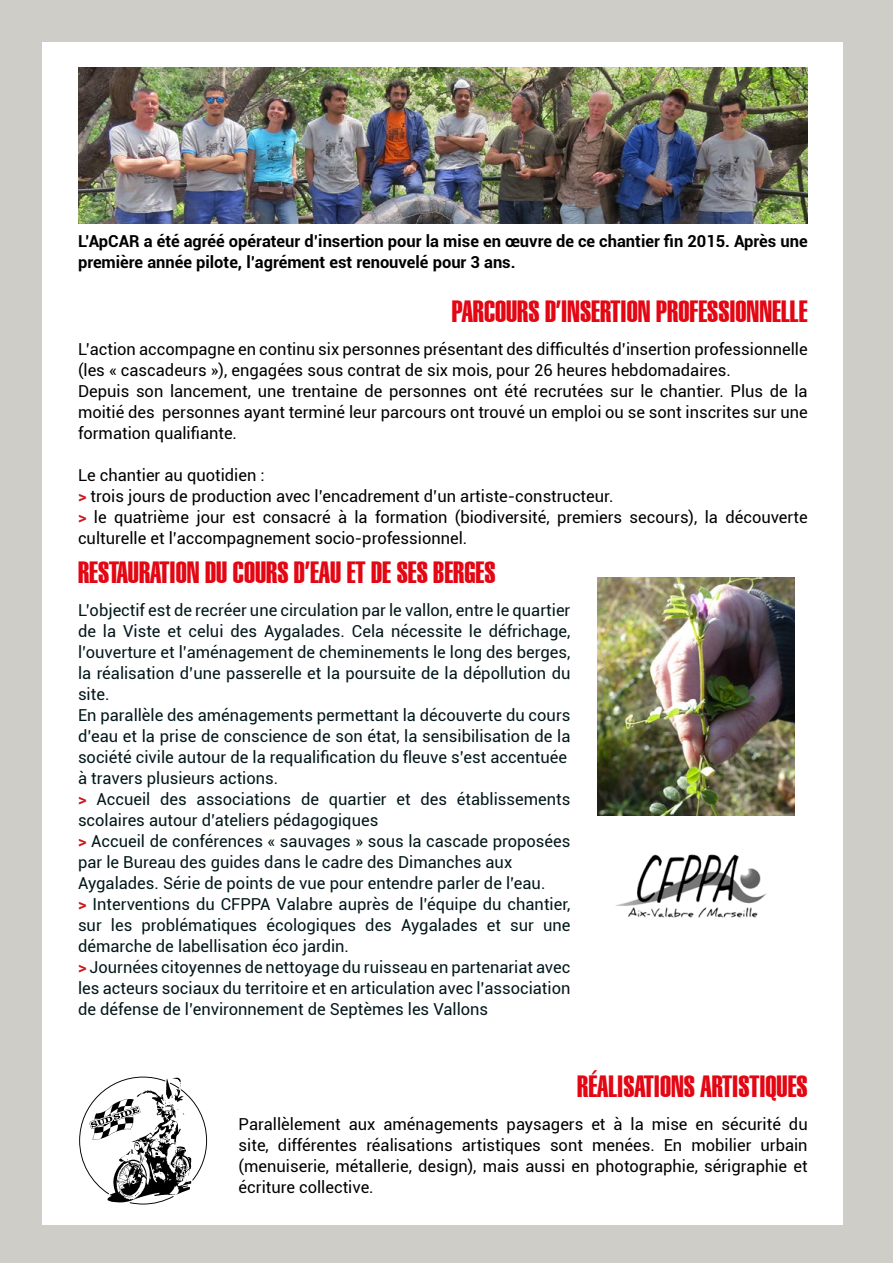
<style>
.page{position:relative;width:893px;height:1263px;background:#cfcdc7}
.page>*{position:absolute;margin:0;border:0;box-sizing:border-box;transform-origin:0 0}
.t1{font:30px "Helvetica Extra Compressed";color:#e30613}
.t2{font:16.5px/21px "Roboto";color:#03171a;text-align:justify}
.t3{font:16.5px/21px "Roboto";color:#000}
.t4{font:700 16.5px/21px "Roboto";color:#000}
.s1{font-weight:700;color:#cd171a}
</style>
<div class="page">
<div style="left:43px;top:43px;width:800px;height:1182px;background:#fff"></div>
<img style="left:78px;top:68px;width:730px;height:155px">
<img style="left:598px;top:577px;width:196px;height:239px">
<img style="left:615px;top:854px;width:152px;height:64px">
<svg style="left:79px;top:1076px;width:128px;height:128px"></svg>
<p class="t4" style="left:78px;top:230px;width:731px">L’ApCAR a été agréé opérateur d’insertion pour la mise en œuvre de ce chantier fin 2015. Après une première année pilote, l’agrément est renouvelé pour 3 ans.</p>
<p class="t1" style="left:452px;top:293px;width:357px">PARCOURS D’INSERTION PROFESSIONNELLE</p>
<p class="t3" style="left:78px;top:338px;width:731px">L’action accompagne en continu six personnes présentant des difficultés d’insertion professionnelle (les « cascadeurs »), engagées sous contrat de six mois, pour 26 heures hebdomadaires.</p>
<p class="t3" style="left:78px;top:380px;width:731px;text-align:justify">Depuis son lancement, une trentaine de personnes ont été recrutées sur le chantier. Plus de la moitié des personnes ayant terminé leur parcours ont trouvé un emploi ou se sont inscrites sur une formation qualifiante.</p>
<p class="t3" style="left:78px;top:464px;width:188px">Le chantier au quotidien :</p>
<p class="t3" style="left:78px;top:485px;width:537px"><span class="s1">&gt;</span> trois jours de production avec l’encadrement d’un artiste-constructeur.</p>
<p class="t3" style="left:78px;top:506px;width:731px"><span class="s1">&gt;</span> le quatrième jour est consacré à la formation (biodiversité, premiers secours), la découverte culturelle et l’accompagnement socio-professionnel.</p>
<p class="t1" style="left:78px;top:554px;width:419px">RESTAURATION DU COURS D’EAU ET DE SES BERGES</p>
<p class="t2" style="left:78px;top:599px;width:494px">L’objectif est de recréer une circulation par le vallon, entre le quartier de la Viste et celui des Aygalades. Cela nécessite le défrichage, l’ouverture et l’aménagement de cheminements le long des berges, la réalisation d’une passerelle et la poursuite de la dépollution du site.</p>
<p class="t2" style="left:78px;top:704px;width:494px">En parallèle des aménagements permettant la découverte du cours d’eau et la prise de conscience de son état, la sensibilisation de la société civile autour de la requalification du fleuve s’est accentuée</p>
<p class="t2" style="left:78px;top:767px;width:202px">à travers plusieurs actions.</p>
<p class="t2" style="left:78px;top:788px;width:494px"><span class="s1">&gt;</span> Accueil des associations de quartier et des établissements scolaires autour d’ateliers pédagogiques</p>
<p class="t2" style="left:78px;top:830px;width:494px"><span class="s1">&gt;</span> Accueil de conférences « sauvages » sous la cascade proposées par le Bureau des guides dans le cadre des Dimanches aux</p>
<p class="t2" style="left:78px;top:872px;width:469px">Aygalades. Série de points de vue pour entendre parler de l’eau.</p>
<p class="t2" style="left:78px;top:893px;width:494px"><span class="s1">&gt;</span> Interventions du CFPPA Valabre auprès de l’équipe du chantier, sur les problématiques écologiques des Aygalades et sur une démarche de labellisation éco jardin.</p>
<p class="t2" style="left:78px;top:956px;width:494px"><span class="s1">&gt;</span> Journées citoyennes de nettoyage du ruisseau en partenariat avec les acteurs sociaux du territoire et en articulation avec l’association de défense de l’environnement de Septèmes les Vallons</p>
<p class="t1" style="left:577px;top:1068px;width:232px">RÉALISATIONS ARTISTIQUES</p>
<p class="t3" style="left:239px;top:1113px;width:571px;text-align:justify">Parallèlement aux aménagements paysagers et à la mise en sécurité du site, différentes réalisations artistiques sont menées. En mobilier urbain (menuiserie, métallerie, design), mais aussi en photographie, sérigraphie et écriture collective.</p>
</div>
